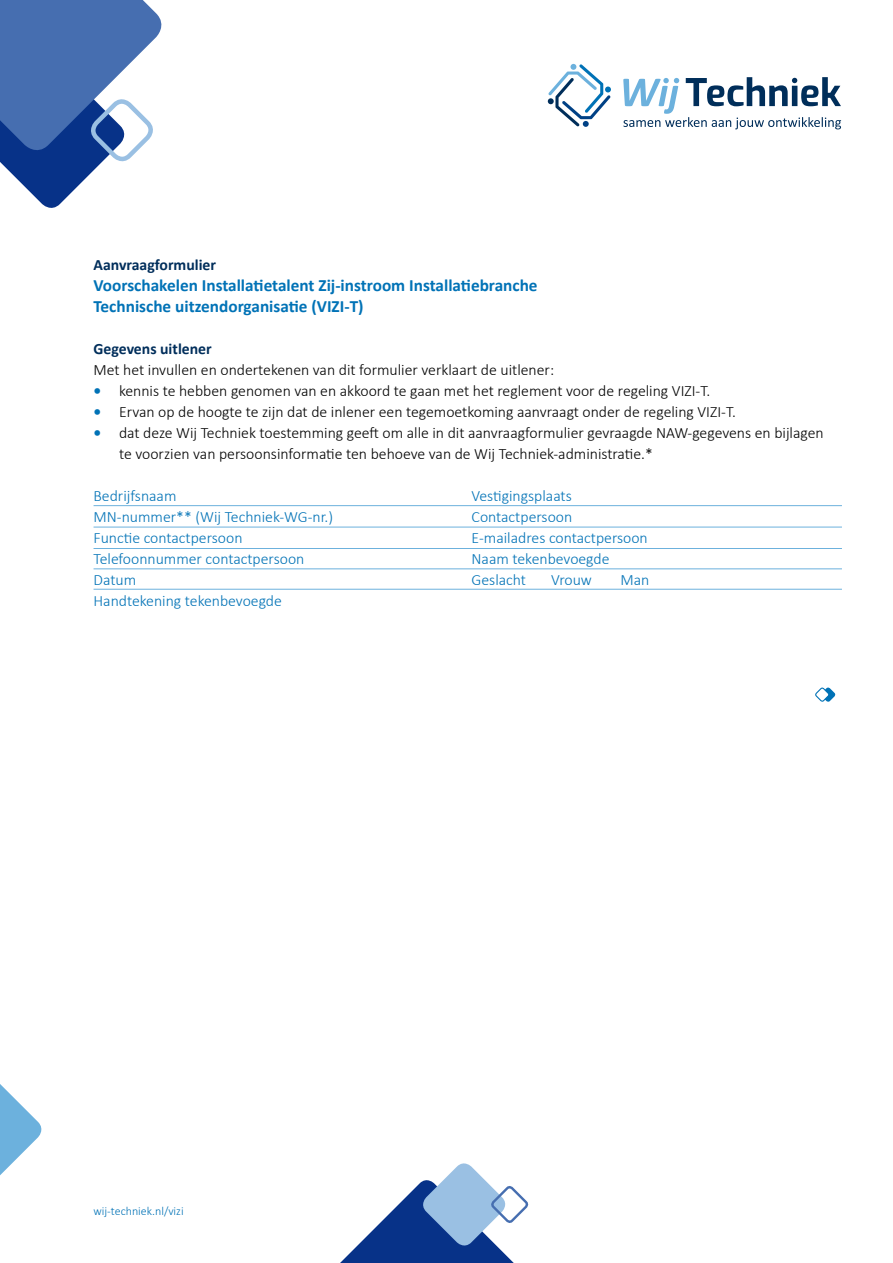
<style>
.page{position:relative;width:893px;height:1263px;background:#fff}
.page>*{position:absolute;margin:0;border:0;box-sizing:border-box;transform-origin:0 0}
.t1{font:700 17.25px/21px "Calibri";color:#0072b6}
.t2{font:300 15.75px/21px "Calibri";color:#000}
.t3{font:300 15.75px "Calibri";color:#0072b6}
.t4{font:700 15.75px "Calibri";color:#002e5b}
.t5{font:300 12px "Calibri";color:#0072b6}
.s1{font-weight:700;color:#0072b6}
</style>
<div class="page">
<svg style="left:0;top:0;width:162px;height:208px"></svg>
<svg style="left:548px;top:64px;width:63px;height:63px"></svg>
<svg style="left:623px;top:77px;width:218px;height:52px"></svg>
<hr style="left:94px;top:505px;width:748px;height:1px;background:#6cb1dd">
<hr style="left:94px;top:527px;width:748px;height:1px;background:#6cb1dd">
<hr style="left:94px;top:548px;width:748px;height:1px;background:#6cb1dd">
<hr style="left:94px;top:569px;width:748px;height:1px;background:#6cb1dd">
<hr style="left:94px;top:589px;width:748px;height:1px;background:#6cb1dd">
<svg style="left:0;top:1084px;width:42px;height:91px"></svg>
<svg style="left:340px;top:1163px;width:189px;height:100px"></svg>
<svg style="left:815px;top:687px;width:21px;height:15px"></svg>
<p class="t4" style="left:94px;top:254px;width:124px">Aanvraagformulier</p>
<p class="t1" style="left:94px;top:274px;width:446px">Voorschakelen Installatietalent Zij-instroom Installatiebranche<br>Technische uitzendorganisatie (VIZI-T)</p>
<p class="t4" style="left:94px;top:338px;width:120px">Gegevens uitlener</p>
<p class="t2" style="left:94px;top:359px;width:462px">Met het invullen en ondertekenen van dit formulier verklaart de uitlener:</p>
<p class="t2" style="left:94px;top:380px;width:618px"><span class="s1">•</span> kennis te hebben genomen van en akkoord te gaan met het reglement voor de regeling VIZI-T.</p>
<p class="t2" style="left:94px;top:401px;width:644px"><span class="s1">•</span> Ervan op de hoogte te zijn dat de inlener een tegemoetkoming aanvraagt onder de regeling VIZI-T.</p>
<p class="t2" style="left:119px;top:422px;width:706px;text-indent:-26px"><span class="s1">•</span> dat deze Wij Techniek toestemming geeft om alle in dit aanvraagformulier gevraagde NAW-gegevens en bijlagen te voorzien van persoonsinformatie ten behoeve van de Wij Techniek-administratie.*</p>
<p class="t3" style="left:94px;top:486px;width:84px">Bedrijfsnaam</p>
<p class="t3" style="left:472px;top:486px;width:102px">Vestigingsplaats</p>
<p class="t3" style="left:94px;top:507px;width:241px">MN-nummer** (Wij Techniek-WG-nr.)</p>
<p class="t3" style="left:472px;top:507px;width:102px">Contactpersoon</p>
<p class="t3" style="left:94px;top:528px;width:150px">Functie contactpersoon</p>
<p class="t3" style="left:472px;top:528px;width:178px">E-mailadres contactpersoon</p>
<p class="t3" style="left:94px;top:548px;width:212px">Telefoonnummer contactpersoon</p>
<p class="t3" style="left:472px;top:548px;width:139px">Naam tekenbevoegde</p>
<p class="t3" style="left:94px;top:569px;width:44px">Datum</p>
<p class="t3" style="left:472px;top:569px;width:56px">Geslacht</p>
<p class="t3" style="left:551px;top:569px;width:42px">Vrouw</p>
<p class="t3" style="left:620px;top:569px;width:30px">Man</p>
<p class="t3" style="left:94px;top:590px;width:190px">Handtekening tekenbevoegde</p>
<p class="t5" style="left:94px;top:1203px;width:92px">wij-techniek.nl/vizi</p>
</div>
